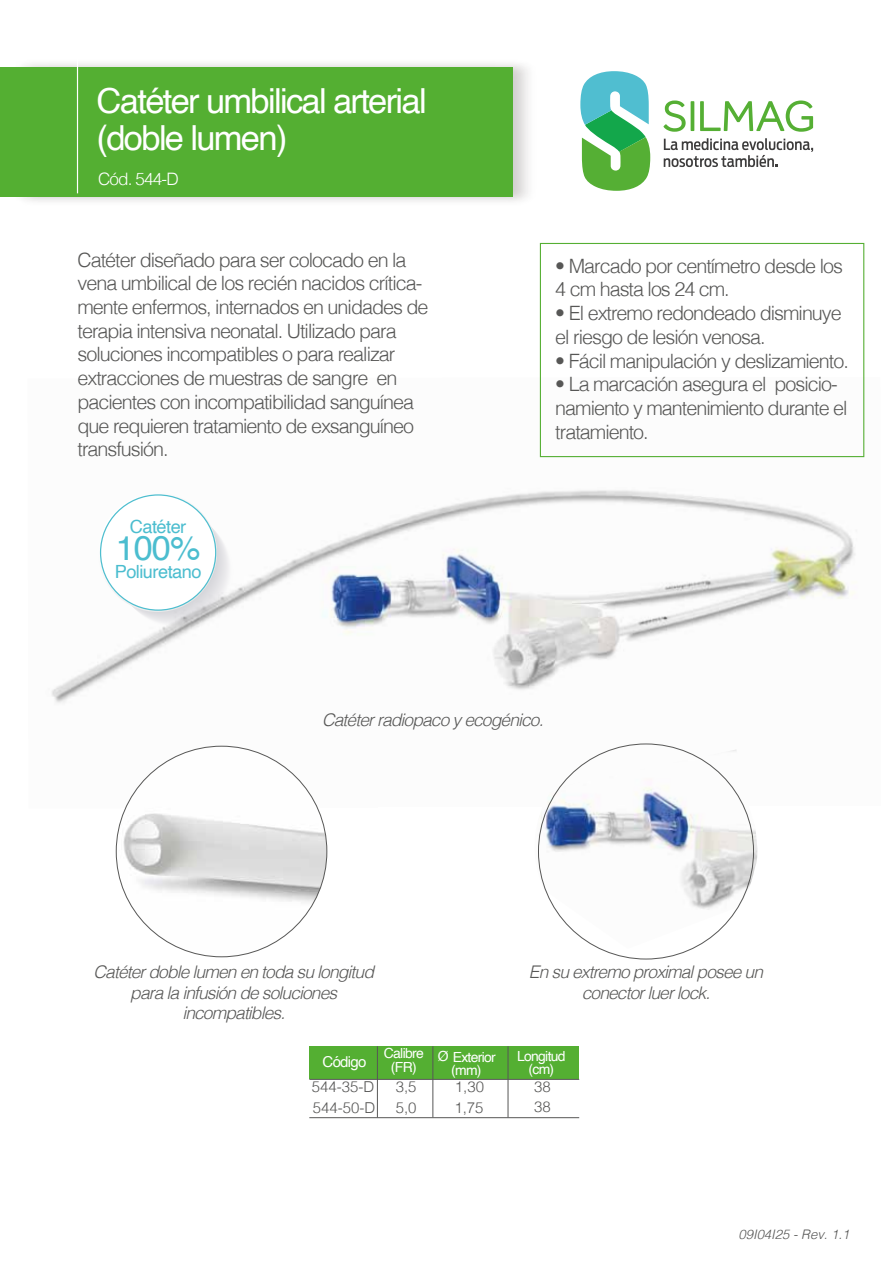
<style>
.page{position:relative;width:893px;height:1263px;background:#fff}
.page>*{position:absolute;margin:0;border:0;box-sizing:border-box;transform-origin:0 0}
.t1{font:34.5px/37px "Helvetica";letter-spacing:-.05em;color:#fff}
.t2{font:34.35px "Helvetica";color:#4bbdcf}
.t3{font:300 19.8px/23.7px "Helvetica";letter-spacing:-.05em;color:#575756}
.t4{font:18.15px "Helvetica";letter-spacing:-.03em;color:#4bbdcf}
.t5{font:italic 300 17.4px/20.9px "Helvetica";letter-spacing:-.05em;color:#575756;text-align:center}
.t6{font:300 17.1px "Helvetica";letter-spacing:-.05em;color:#fff}
.t7{font:300 15px/20.7px "Helvetica";color:#575756}
.t8{font:15px "Helvetica";letter-spacing:-.05em;color:#fff}
.t9{font:13.95px/13.6px "Helvetica";letter-spacing:-.05em;color:#fff;text-align:center}
.t10{font:italic 300 13.2px "Helvetica";color:#575756}
</style>
<div class="page">
<img style="left:51px;top:377px;width:814px;height:431px">
<img style="left:116px;top:746px;width:211px;height:211px;border-radius:105px">
<img style="left:533px;top:749px;width:227px;height:200px">
<div style="left:309px;top:1046px;width:270px;height:33px;background:#54af32"></div>
<hr style="left:377px;top:1046px;width:1px;height:71px;background:#575756">
<hr style="left:432px;top:1046px;width:1px;height:71px;background:#575756">
<hr style="left:508px;top:1046px;width:1px;height:71px;background:#575756">
<hr style="left:309px;top:1117px;width:270px;height:1px;background:#575756">
<hr style="left:309px;top:1079px;width:270px;height:1px;background:#575756">
<img style="left:6px;top:63px;width:522px;height:139px">
<div style="left:0;top:67px;width:512px;height:129px;background:#54af32"></div>
<hr style="left:77px;top:33px;width:1px;height:160px;background:#fff">
<svg style="left:663px;top:100px;width:23px;height:32px"></svg>
<hr style="left:691px;top:101px;width:3px;height:30px;background:#55af34">
<svg style="left:700px;top:100px;width:113px;height:32px"></svg>
<svg style="left:664px;top:138px;width:149px;height:29px"></svg>
<svg style="left:580px;top:71px;width:70px;height:120px"></svg>
<svg style="left:98px;top:493px;width:119px;height:119px"></svg>
<div style="left:101px;top:495px;width:115px;height:115px;background:#fff;border-radius:50%"></div>
<div style="left:540px;top:243px;width:324px;height:214px;border:1px solid #55af33"></div>
<h1 class="t1" style="left:97px;top:84px;width:332px">Catéter umbilical arterial (doble lumen)</h1>
<p class="t6" style="left:98px;top:164px;width:82px">Cód. 544-D</p>
<p class="t3" style="left:78px;top:246px;width:353px">Catéter diseñado para ser colocado en la vena umbilical de los recién nacidos crítica&shy;mente enfermos, internados en unidades de terapia intensiva neonatal. Utilizado para soluciones incompatibles o para realizar extracciones de muestras de sangre en pacientes con incompatibilidad sanguínea que requieren tratamiento de exsanguíneo transfusión.</p>
<p class="t3" style="left:555px;top:252px;width:289px">• Marcado por centímetro desde los<br>4 cm hasta los 24 cm.</p>
<p class="t3" style="left:555px;top:300px;width:288px">• El extremo redondeado disminuye el riesgo de lesión venosa.</p>
<p class="t3" style="left:555px;top:347px;width:295px">• Fácil manipulación y deslizamiento.</p>
<p class="t3" style="left:555px;top:371px;width:294px">• La marcación asegura el posicio&shy;namiento y mantenimiento durante el tratamiento.</p>
<p class="t4" style="left:130px;top:512px;width:58px">Catéter</p>
<h2 class="t2" style="left:116px;top:522px;width:86px">100%</h2>
<p class="t4" style="left:115px;top:558px;width:88px">Poliuretano</p>
<p class="t5" style="left:322px;top:708px;width:223px">Catéter radiopaco y ecogénico.</p>
<p class="t5" style="left:94px;top:960px;width:282px">Catéter doble lumen en toda su longitud para la infusión de soluciones incompatibles.</p>
<p class="t5" style="left:529px;top:960px;width:236px">En su extremo proximal posee un conector luer lock.</p>
<p class="t8" style="left:323px;top:1050px;width:45px">Código</p>
<p class="t7" style="left:312px;top:1075px;width:65px">544-35-D<br>544-50-D</p>
<p class="t9" style="left:384px;top:1047px;width:42px">Calibre (FR)</p>
<p class="t9" style="left:438px;top:1050px;width:60px">Ø Exterior (mm)</p>
<p class="t9" style="left:517px;top:1050px;width:50px;line-height:13.2px">Longitud (cm)</p>
<p class="t7" style="left:396px;top:1075px;width:22px">3,5<br>5,0</p>
<p class="t7" style="left:455px;top:1075px;width:31px">1,30</p>
<p class="t7" style="left:534px;top:1075px;width:18px">38</p>
<p class="t7" style="left:454px;top:1096px;width:31px">1,75</p>
<p class="t7" style="left:534px;top:1096px;width:18px">38</p>
<p class="t10" style="left:738px;top:1223px;width:113px">09I04I25 - Rev. 1.1</p>
</div>
